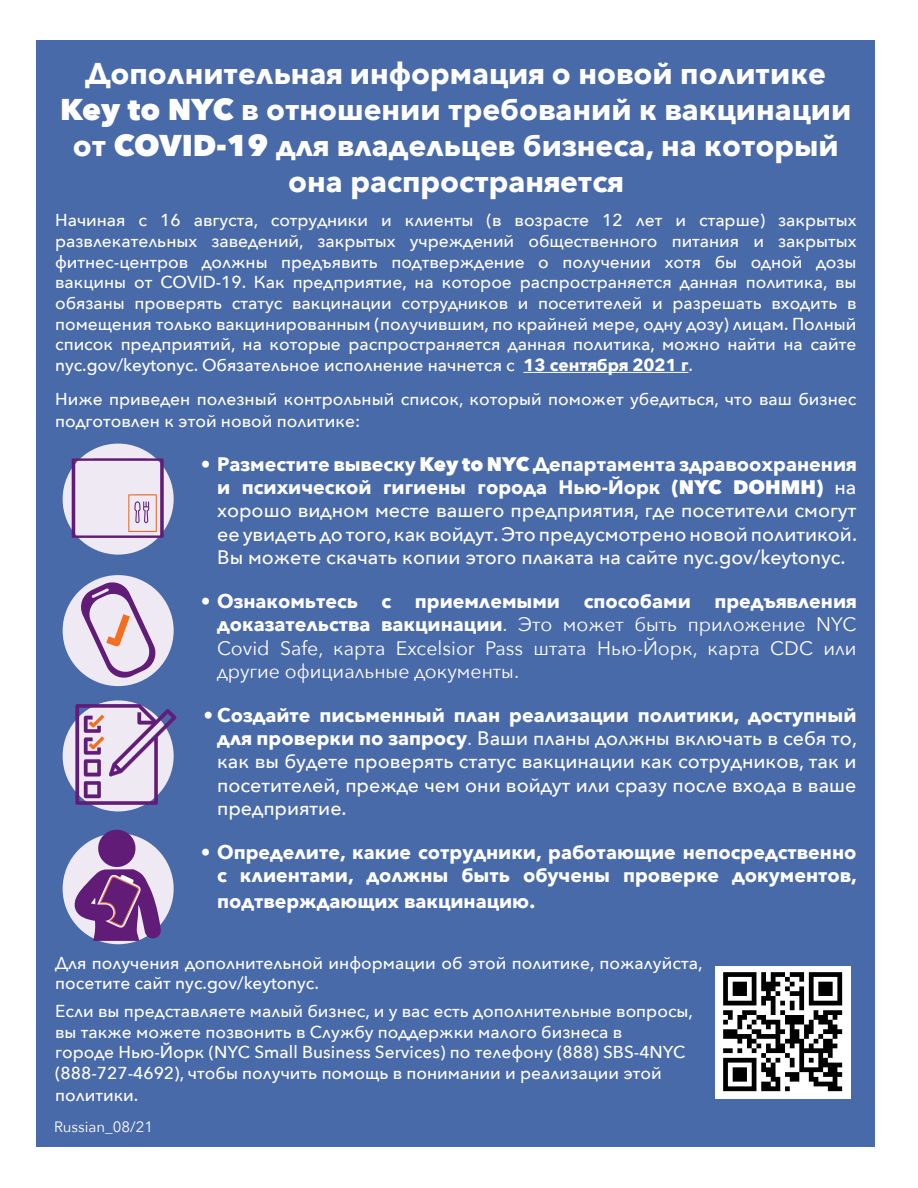
<style>
.page{position:relative;width:918px;height:1188px;background:#fff}
.page>*{position:absolute;margin:0;border:0;box-sizing:border-box;transform-origin:0 0}
.t1{font:700 30px/36px "Avenir Next";color:#fff;text-align:center}
.t2{font:500 19.5px/23.4px "Avenir Next";color:#fff;text-align:justify}
.t3{font:19.5px/23.4px "Avenir Next";color:#fff;text-align:justify}
.t4{font:700 19.5px/23.4px "Avenir Next";color:#fff;text-align:right}
.Body{font:500 17.25px/20.7px "Avenir Next";color:#fff}
.Body1{font:500 17.25px/20.9px "Avenir Next";color:#fff}
.body{font:15px "Avenir Next";color:#fff}
.s1{font-weight:800}
.s2{font-weight:700}
.s3{font-weight:400}
</style>
<div class="page">
<div style="left:37px;top:40px;width:838px;height:1108px;background:#496aa9"></div>
<hr style="left:523px;top:372px;width:166px;height:1px;background:#fff">
<div style="left:63px;top:444px;width:111px;height:111px;background:#efe9f3;border-radius:50%"></div>
<svg style="left:72px;top:458px;width:92px;height:80px"></svg>
<div style="left:63px;top:700px;width:111px;height:111px;background:#efe9f3;border-radius:50%"></div>
<svg style="left:75px;top:704px;width:101px;height:101px"></svg>
<div style="left:63px;top:575px;width:111px;height:111px;background:#efe9f3;border-radius:50%"></div>
<svg style="left:79px;top:581px;width:78px;height:98px"></svg>
<div style="left:63px;top:833px;width:111px;height:111px;background:#efe9f3;border-radius:50%"></div>
<svg style="left:73px;top:829px;width:88px;height:112px"></svg>
<img style="left:716px;top:967px;width:134px;height:131px">
<h1 class="t1" style="left:60px;top:55px;width:793px">Дополнительная информация о новой политике <span class="s1">Key to NYC</span> в отношении требований к вакцинации от <span class="s1">COVID-19</span> для владельцев бизнеса, на который она распространяется</h1>
<p class="Body" style="left:55px;top:209px;width:803px;text-align:justify">Начиная с 16 августа, сотрудники и клиенты (в возрасте 12 лет и старше) закрытых развлекательных заведений, закрытых учреждений общественного питания и закрытых фитнес-центров должны предъявить подтверждение о получении хотя бы одной дозы вакцины от COVID-19. Как предприятие, на которое распространяется данная политика, вы обязаны проверять статус вакцинации сотрудников и посетителей и разрешать входить в помещения только вакцинированным (получившим, по крайней мере, одну дозу) лицам. Полный список предприятий, на которые распространяется данная политика, можно найти на сайте nyc.gov/keytonyc. Обязательное исполнение начнется с <span class="s2">13 сентября 2021 г</span>.</p>
<p class="Body" style="left:55px;top:388px;width:803px;line-height:21.6px">Ниже приведен полезный контрольный список, который поможет убедиться, что ваш бизнес подготовлен к этой новой политике:</p>
<p class="t2" style="left:217px;top:451px;width:641px;text-indent:-16px"><span class="s2">• Разместите вывеску</span> <span class="s1">Key to NYC</span> <span class="s2">Департамента здравоохранения и психической гигиены города Нью-Йорк</span> <span class="s1">(NYC DOHMH)</span> на хорошо видном месте вашего предприятия, где посетители смогут ее увидеть до того, как войдут. Это предусмотрено новой политикой.<br>Вы можете скачать копии этого плаката на сайте nyc.gov/keytonyc.</p>
<p class="t3" style="left:217px;top:588px;width:641px;text-indent:-16px"><span class="s2">• Ознакомьтесь с приемлемыми способами предъявления доказательства вакцинации</span>. Это может быть приложение NYC Covid Safe, карта Excelsior Pass штата Нью-Йорк, карта CDC или другие официальные документы.</p>
<p class="t2" style="left:217px;top:703px;width:641px;text-indent:-14px"><span class="s2">• Создайте письменный план реализации политики, доступный для проверки по запросу</span><span class="s3">.</span> Ваши планы должны включать в себя то, как вы будете проверять статус вакцинации как сотрудников, так и посетителей, прежде чем они войдут или сразу после входа в ваше предприятие.</p>
<p class="t4" style="left:201px;top:840px;width:658px">• Определите, какие сотрудники, работающие непосредственно с клиентами, должны быть обучены проверке документов,</p>
<p class="t4" style="left:217px;top:889px;width:320px">подтверждающих вакцинацию.</p>
<p class="Body" style="left:55px;top:952px;width:649px">Для получения дополнительной информации об этой политике, пожалуйста, посетите сайт nyc.gov/keytonyc.</p>
<p class="Body1" style="left:55px;top:1000px;width:639px">Если вы представляете малый бизнес, и у вас есть дополнительные вопросы, вы также можете позвонить в Службу поддержки малого бизнеса в<br>городе Нью-Йорк (NYC Small Business Services) по телефону (888) SBS-4NYC (888-727-4692), чтобы получить помощь в понимании и реализации этой политики.</p>
<p class="body" style="left:54px;top:1114px;width:101px">Russian_08/21</p>
</div>
